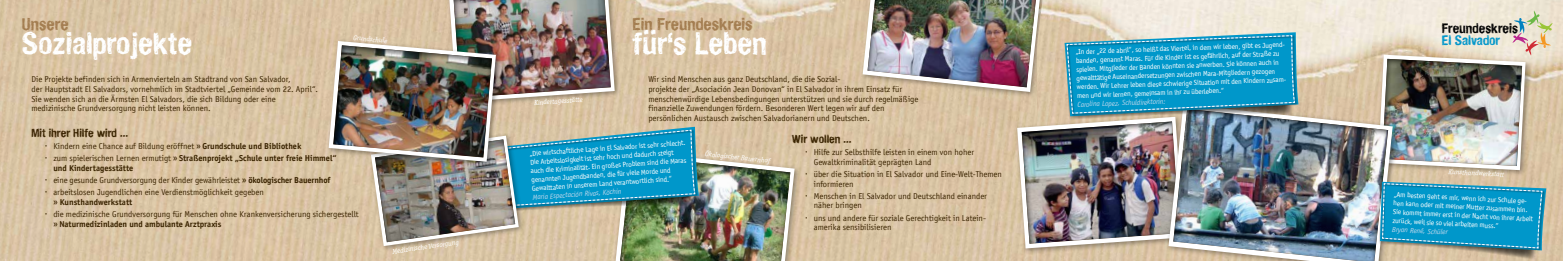
<style>
.page{position:relative;width:1563px;height:261px;background:#fff}
.page>*{position:absolute;margin:0;border:0;box-sizing:border-box;transform-origin:0 0}
.t1{font:700 29.75px "Hand Vetica";color:#fff}
.t2{font:700 16.62px "Hand Vetica";color:#a37d50}
.t3{font:700 13.3px "Hand Vetica";color:#000}
.t4{font:700 13.3px "Hand Vetica";color:#0096ca}
.t5{font:700 11.38px "Hand Vetica";color:#392300}
.t6{font:8.75px/9.6px "Officina Sans EF";color:#392300}
.t7{font:700 8.75px "Officina Sans EF";color:#392300}
.t8{font:7.44px/8.8px "Officina Sans EF";color:#fff}
.t9{font:italic 7.44px "Officina Sans";color:#bcd6eb}
.t10{font:7px "Officina Serif OSITCTT Book It";color:#fff}
.s1{font-family:"Koz Go Pro";font-weight:700}
.s2{font-weight:700}
.s3{font-family:"Koz Go Pro"}
</style>
<div class="page">
<img style="left:0;top:0;width:516px;height:260px">
<img style="left:516px;top:0;width:521px;height:260px">
<div style="left:612px;top:148px;width:189px;height:112px;background:#000;opacity:.35"></div>
<svg style="left:615px;top:151px;width:179px;height:109px"></svg>
<img style="left:619px;top:154px;width:172px;height:106px">
<div style="left:860px;top:0;width:188px;height:98px;background:#000;opacity:.35"></div>
<img style="left:862px;top:0;width:175px;height:92px">
<svg style="left:502px;top:126px;width:197px;height:84px"></svg>
<div style="left:368px;top:133px;width:157px;height:119px;background:#000;opacity:.35"></div>
<svg style="left:371px;top:168px;width:148px;height:78px"></svg>
<img style="left:374px;top:129px;width:321px;height:114px">
<div style="left:446px;top:0;width:175px;height:108px;background:#000;opacity:.35"></div>
<svg style="left:449px;top:0;width:166px;height:102px"></svg>
<img style="left:452px;top:0;width:159px;height:98px">
<div style="left:326px;top:38px;width:176px;height:130px;background:#000;opacity:.35"></div>
<svg style="left:329px;top:41px;width:167px;height:120px;background:#b5a796"></svg>
<img style="left:332px;top:44px;width:161px;height:113px">
<img style="left:1037px;top:0;width:526px;height:260px">
<div style="left:1014px;top:114px;width:176px;height:140px;background:#000;opacity:.35"></div>
<svg style="left:1017px;top:117px;width:148px;height:131px"></svg>
<img style="left:1020px;top:119px;width:145px;height:125px">
<div style="left:1375px;top:52px;width:157px;height:124px;background:#000;opacity:.35"></div>
<svg style="left:1378px;top:55px;width:147px;height:115px"></svg>
<img style="left:1380px;top:10px;width:172px;height:156px">
<div style="left:1165px;top:101px;width:234px;height:159px;background:#000;opacity:.35"></div>
<svg style="left:1168px;top:104px;width:224px;height:156px"></svg>
<img style="left:1171px;top:108px;width:217px;height:152px">
<svg style="left:1378px;top:181px;width:168px;height:79px;background:#389ebc"></svg>
<svg style="left:1064px;top:32px;width:234px;height:84px"></svg>
<div style="left:1065px;top:34px;width:232px;height:82px;background:#000;opacity:.55"></div>
<img style="left:1066px;top:114px;width:229px;height:20px">
<svg style="left:1066px;top:35px;width:229px;height:79px;background:#1598c3"></svg>
<h2 class="t2" style="left:22px;top:14px;width:48px">Unsere</h2>
<h1 class="t1" style="left:22px;top:24px;width:172px">Sozialprojekte</h1>
<p class="t10" style="left:354px;top:33px;width:36px;rotate:5deg">Grundschule</p>
<p class="t6" style="left:32px;top:75px;width:288px">Die Projekte befinden sich in Armenvierteln am Stadtrand von San Salvador,<br>der Hauptstadt El Salvadors, vornehmlich im Stadtviertel „Gemeinde vom 22. April“.<br>Sie wenden sich an die Ärmsten El Salvadors, die sich Bildung oder eine medizinische Grundversorgung nicht leisten können.</p>
<h3 class="t5" style="left:32px;top:125px;width:98px">Mit ihrer Hilfe wird …</h3>
<p class="t6" style="left:46px;top:140px;width:293px;line-height:12.2px">· Kindern eine Chance auf Bildung eröffnet <span class="s1">»</span> <span class="s2">Grundschule und Bibliothek<br></span>· zum spielerischen Lernen ermutigt <span class="s1">»</span> <span class="s2">Straßenprojekt „Schule unter freie Himmel“</span></p>
<p class="t6" style="left:46px;top:162px;width:286px;line-height:12.2px;text-indent:8px"><span class="s2">und Kindertagesstätte<br></span>· eine gesunde Grundversorgung der Kinder gewährleistet <span class="s1">»</span> <span class="s2">ökologischer Bauernhof </span>· arbeitslosen Jugendlichen eine Verdienstmöglichkeit gegeben</p>
<p class="t6" style="left:46px;top:196px;width:315px;line-height:12.2px;text-indent:8px"><span class="s1">»</span> <span class="s2">Kunsthandwerkstatt<br></span>· die medizinische Grundversorgung für Menschen ohne Krankenversicherung sichergestellt</p>
<p class="t7" style="left:53px;top:218px;width:170px"><span class="s3">»</span> Naturmedizinladen und ambulante Arztpraxis</p>
<p class="t10" style="left:392px;top:247px;width:68px;rotate:-8deg">Medizinische Versorgung</p>
<p class="t10" style="left:534px;top:98px;width:50px;rotate:-4deg">Kindertagesstätte</p>
<h2 class="t2" style="left:632px;top:14px;width:122px">Ein Freundeskreis</h2>
<h1 class="t1" style="left:632px;top:24px;width:136px">für‘s Leben</h1>
<p class="t6" style="left:648px;top:75px;width:272px">Wir sind Menschen aus ganz Deutschland, die die Sozial-<br>projekte der „Asociación Jean Donovan“ in El Salvador in ihrem Einsatz für menschenwürdige Lebensbedingungen unterstützen und sie durch regelmäßige finanzielle Zuwendungen fördern. Besonderen Wert legen wir auf den persönlichen Austausch zwischen Salvadorianern und Deutschen.</p>
<p class="t8" style="left:529px;top:149px;width:158px;rotate:-4deg">„Die wirtschaftliche Lage in El Salvador ist sehr schlecht.<br>Die Arbeitslosigkeit ist sehr hoch und dadurch steigt auch die Kriminalität. Ein großes Problem sind die Maras genannten Jugendbanden, die für viele Morde und Gewalttaten in unserem Land verantwortlich sind.“</p>
<p class="t9" style="left:532px;top:192px;width:91px;rotate:-4deg">Maria Espectación Rivas, Köchin</p>
<p class="t10" style="left:705px;top:149px;width:67px;rotate:6deg">Ökologischer Bauernhof</p>
<h3 class="t5" style="left:792px;top:131px;width:61px">Wir wollen …</h3>
<p class="t6" style="left:814px;top:147px;width:162px;text-indent:-8px">· Hilfe zur Selbsthilfe leisten in einem von hoher<br>Gewaltkriminalität geprägten Land</p>
<p class="t6" style="left:814px;top:169px;width:190px;text-indent:-8px">· über die Situation in El Salvador und Eine-Welt-Themen informieren</p>
<p class="t6" style="left:814px;top:191px;width:175px;text-indent:-8px">· Menschen in El Salvador und Deutschland einander näher bringen</p>
<p class="t6" style="left:814px;top:213px;width:174px;text-indent:-8px">· uns und andere für soziale Gerechtigkeit in Latein&shy;amerika sensibilisieren</p>
<p class="t8" style="left:1075px;top:47px;width:212px;rotate:-2deg">„In der „22 de abril“, so heißt das Viertel, in dem wir leben, gibt es Jugend&shy;banden, genannt Maras. Für die Kinder ist es gefährlich, auf der Straße zu spielen. Mitglieder der Banden könnten sie anwerben. Sie können auch in gewalttätige Auseinandersetzungen zwischen Mara-Mitgliedern gezogen werden. Wir Lehrer leben diese schwierige Situation mit den Kindern zusam&shy;men und wir lernen, gemeinsam in ihr zu überleben.“</p>
<p class="t9" style="left:1077px;top:100px;width:90px;rotate:-2deg">Carolina Lopez, Schuldirektorin:</p>
<h3 class="t3" style="left:1441px;top:20px;width:78px">Freundeskreis</h3>
<h3 class="t4" style="left:1441px;top:32px;width:60px">El Salvador</h3>
<p class="t10" style="left:1449px;top:167px;width:57px;rotate:3deg">Kunsthandwerkstatt</p>
<p class="t8" style="left:1394px;top:189px;width:142px;rotate:3deg">„Am besten geht es mir, wenn ich zur Schule ge&shy;hen kann oder mit meiner Mutter zusammen bin.<br>Sie kommt immer erst in der Nacht von ihrer Arbeit zurück, weil sie so viel arbeiten muss.“</p>
<p class="t9" style="left:1392px;top:224px;width:57px;rotate:3deg">Bryan René, Schüler</p>
</div>
